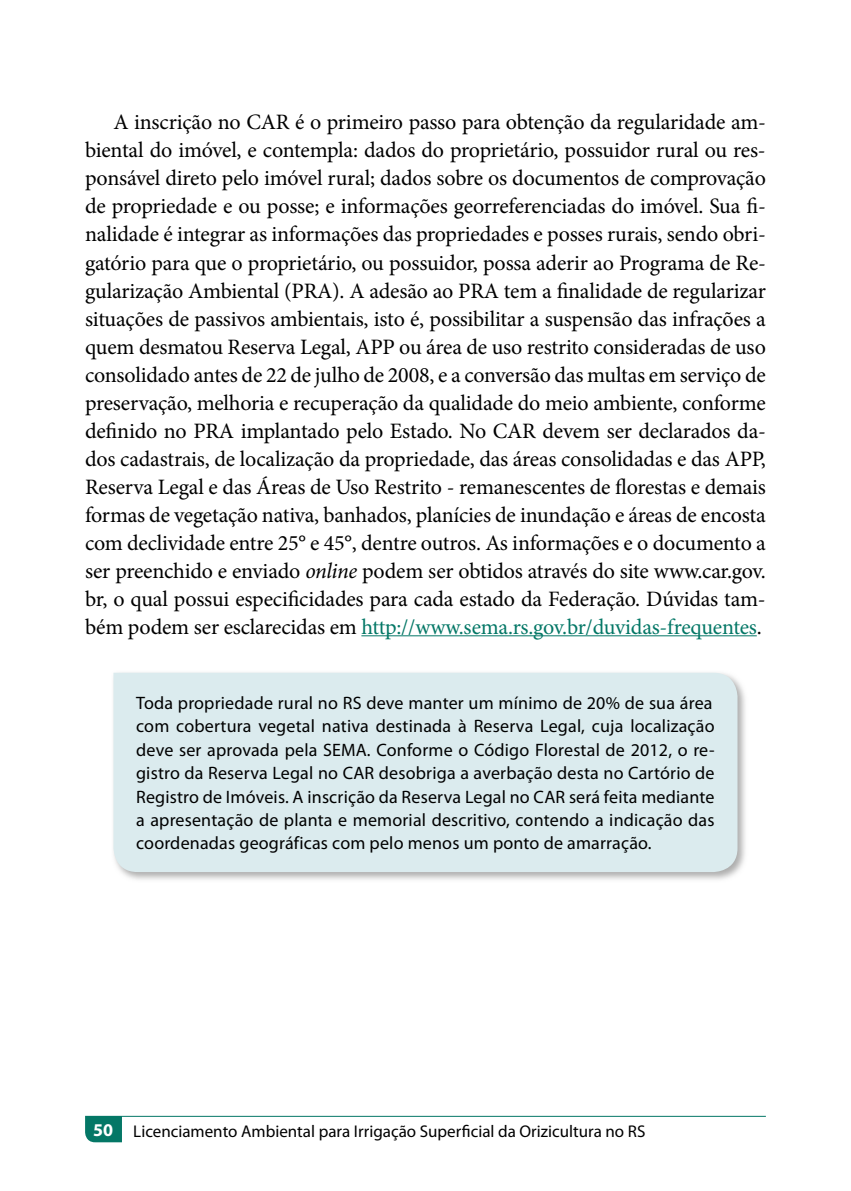
<style>
.page{position:relative;width:851px;height:1191px;background:#fff}
.page>*{position:absolute;margin:0;border:0;box-sizing:border-box;transform-origin:0 0}
.t1{font:22px/28px "Minion Pro";letter-spacing:-.01em;color:#000;text-align:justify}
.t2{font:18px/23.4px "Myriad Pro";letter-spacing:.01em;color:#000;text-align:justify}
.t3{font:17px "Myriad Pro";color:#000}
.s1{font-style:italic}
.s2{color:#047766}
.s3{font-weight:700;font-size:18px;color:#fff}
</style>
<div class="page">
<hr style="left:361px;top:635px;width:395px;height:1px;background:#047766">
<img style="left:122px;top:681px;width:623px;height:199px">
<div style="left:113px;top:672px;width:624px;height:200px;background:#dbebee"></div>
<svg style="left:85px;top:1115px;width:37px;height:27px"></svg>
<hr style="left:122px;top:1115px;width:643px;height:1px;background:#047766">
<p class="t1" style="left:85px;top:108px;width:682px;text-indent:28px">A inscrição no CAR é o primeiro passo para obtenção da regularidade am&shy;biental do imóvel, e contempla: dados do proprietário, possuidor rural ou res&shy;ponsável direto pelo imóvel rural; dados sobre os documentos de comprovação de propriedade e ou posse; e informações georreferenciadas do imóvel. Sua fi&shy;nalidade é integrar as informações das propriedades e posses rurais, sendo obri&shy;gatório para que o proprietário, ou possuidor, possa aderir ao Programa de Re&shy;gularização Ambiental (PRA). A adesão ao PRA tem a finalidade de regularizar situações de passivos ambientais, isto é, possibilitar a suspensão das infrações a quem desmatou Reserva Legal, APP ou área de uso restrito consideradas de uso consolidado antes de 22 de julho de 2008, e a conversão das multas em serviço de preservação, melhoria e recuperação da qualidade do meio ambiente, conforme definido no PRA implantado pelo Estado. No CAR devem ser declarados da&shy;dos cadastrais, de localização da propriedade, das áreas consolidadas e das APP, Reserva Legal e das Áreas de Uso Restrito - remanescentes de florestas e demais formas de vegetação nativa, banhados, planícies de inundação e áreas de encosta com declividade entre 25° e 45°, dentre outros. As informações e o documento a ser preenchido e enviado <span class="s1">online</span> podem ser obtidos através do site www.car.gov. br, o qual possui especificidades para cada estado da Federação. Dúvidas tam&shy;bém podem ser esclarecidas em <span class="s2">http://www.sema.rs.gov.br/duvidas-frequentes</span>.</p>
<p class="t2" style="left:136px;top:691px;width:580px">Toda propriedade rural no RS deve manter um mínimo de 20% de sua área com cobertura vegetal nativa destinada à Reserva Legal, cuja localização deve ser aprovada pela SEMA. Conforme o Código Florestal de 2012, o re&shy;gistro da Reserva Legal no CAR desobriga a averbação desta no Cartório de Registro de Imóveis. A inscrição da Reserva Legal no CAR será feita mediante a apresentação de planta e memorial descritivo, contendo a indicação das coordenadas geográficas com pelo menos um ponto de amarração.</p>
<p class="t3" style="left:93px;top:1120px;width:553px"><span class="s3">50</span> Licenciamento Ambiental para Irrigação Superficial da Orizicultura no RS</p>
</div>
